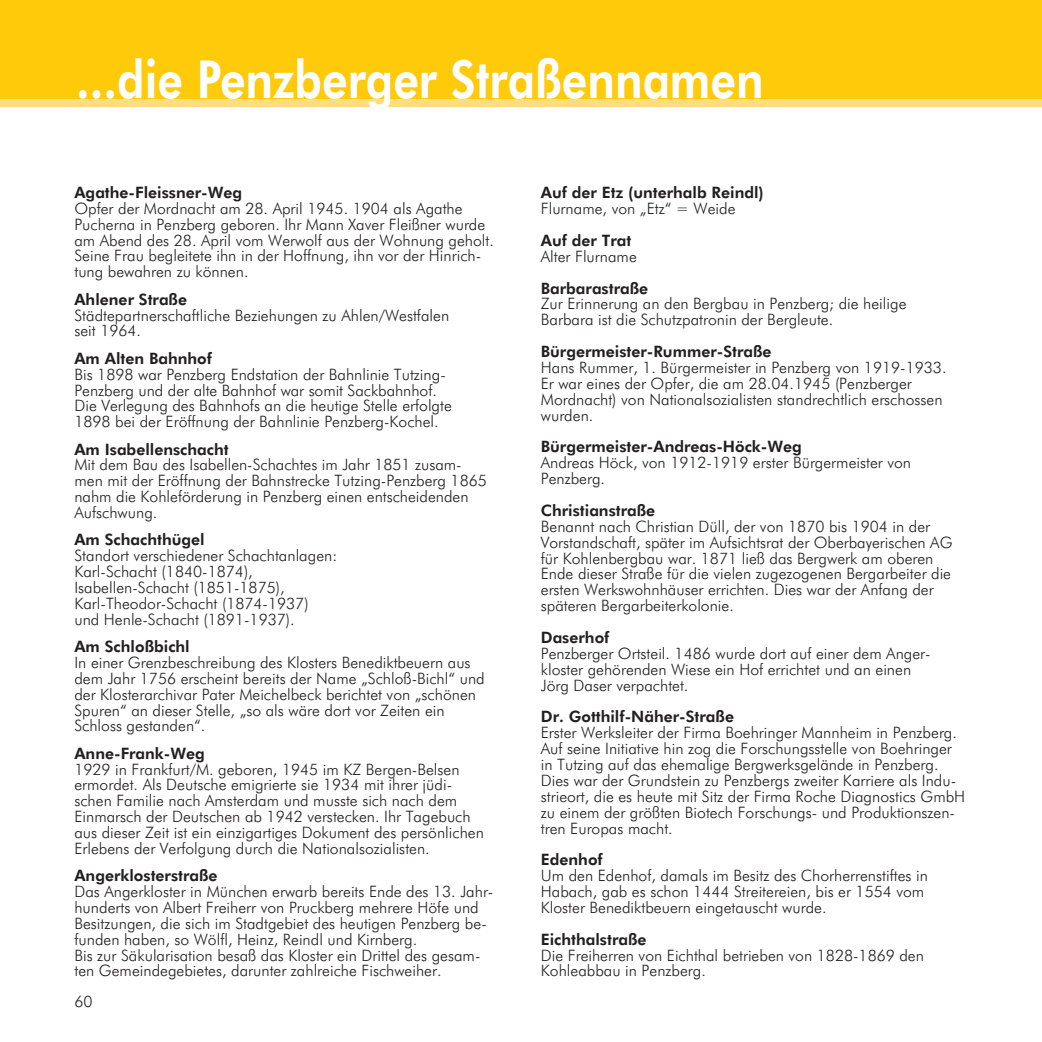
<style>
.page{position:relative;width:1042px;height:1042px;background:#fff}
.page>*{position:absolute;margin:0;border:0;box-sizing:border-box;transform-origin:0 0}
.t1{font:800 52.5px "Futura BT";color:#fff;scale:.85 1}
.t2{font:300 15.75px/15.9px "Futura BT";color:#231f20}
.t3{font:800 15.75px "Futura BT";color:#231f20}
</style>
<div class="page">
<div style="left:0;top:0;width:1042px;height:101px;background:#feca0a"></div>
<div style="left:0;top:99px;width:1042px;height:8px;background:#ffdc7e"></div>
<h1 class="t1" style="left:76px;top:58px;width:810px">...die Penzberger Straßennamen</h1>
<p class="t3" style="left:74px;top:186px;width:169px">Agathe-Fleissner-Weg</p>
<p class="t2" style="left:74px;top:202px;width:421px">Opfer der Mordnacht am 28. April 1945. 1904 als Agathe Pucherna in Penzberg geboren. Ihr Mann Xaver Fleißner wurde am Abend des 28. April vom Werwolf aus der Wohnung geholt.<br>Seine Frau begleitete ihn in der Hoffnung, ihn vor der Hinrich&shy;tung bewahren zu können.</p>
<p class="t3" style="left:74px;top:293px;width:114px">Ahlener Straße</p>
<p class="t2" style="left:74px;top:308px;width:376px">Städtepartnerschaftliche Beziehungen zu Ahlen/Westfalen seit 1964.</p>
<p class="t3" style="left:74px;top:352px;width:139px">Am Alten Bahnhof</p>
<p class="t2" style="left:74px;top:367px;width:379px">Bis 1898 war Penzberg Endstation der Bahnlinie Tutzing-Penzberg und der alte Bahnhof war somit Sackbahnhof.<br>Die Verlegung des Bahnhofs an die heutige Stelle erfolgte 1898 bei der Eröffnung der Bahnlinie Penzberg-Kochel.</p>
<p class="t3" style="left:74px;top:443px;width:156px">Am Isabellenschacht</p>
<p class="t2" style="left:74px;top:458px;width:414px">Mit dem Bau des Isabellen-Schachtes im Jahr 1851 zusam&shy;men mit der Eröffnung der Bahnstrecke Tutzing-Penzberg 1865 nahm die Kohleförderung in Penzberg einen entscheidenden Aufschwung.</p>
<p class="t3" style="left:74px;top:533px;width:132px">Am Schachthügel</p>
<p class="t2" style="left:74px;top:549px;width:264px">Standort verschiedener Schachtanlagen:<br>Karl-Schacht (1840-1874), Isabellen-Schacht (1851-1875), Karl-Theodor-Schacht (1874-1937) und Henle-Schacht (1891-1937).</p>
<p class="t3" style="left:74px;top:640px;width:117px">Am Schloßbichl</p>
<p class="t2" style="left:74px;top:656px;width:412px">In einer Grenzbeschreibung des Klosters Benediktbeuern aus dem Jahr 1756 erscheint bereits der Name „Schloß-Bichl“ und der Klosterarchivar Pater Meichelbeck berichtet von „schönen Spuren“ an dieser Stelle, „so als wäre dort vor Zeiten ein Schloss gestanden“.</p>
<p class="t3" style="left:74px;top:747px;width:132px">Anne-Frank-Weg</p>
<p class="t2" style="left:74px;top:762px;width:411px">1929 in Frankfurt/M. geboren, 1945 im KZ Bergen-Belsen ermordet. Als Deutsche emigrierte sie 1934 mit ihrer jüdi&shy;schen Familie nach Amsterdam und musste sich nach dem Einmarsch der Deutschen ab 1942 verstecken. Ihr Tagebuch aus dieser Zeit ist ein einzigartiges Dokument des persönlichen Erlebens der Verfolgung durch die Nationalsozialisten.</p>
<p class="t3" style="left:74px;top:869px;width:145px">Angerklosterstraße</p>
<p class="t2" style="left:74px;top:885px;width:420px">Das Angerkloster in München erwarb bereits Ende des 13. Jahr&shy;hunderts von Albert Freiherr von Pruckberg mehrere Höfe und Besitzungen, die sich im Stadtgebiet des heutigen Penzberg be&shy;funden haben, so Wölfl, Heinz, Reindl und Kirnberg.<br>Bis zur Säkularisation besaß das Kloster ein Drittel des gesam&shy;ten Gemeindegebietes, darunter zahlreiche Fischweiher.</p>
<p class="t2" style="left:74px;top:994px;width:20px">60</p>
<p class="t3" style="left:541px;top:186px;width:225px">Auf der Etz (unterhalb Reindl)</p>
<p class="t2" style="left:541px;top:202px;width:196px">Flurname, von „Etz“ = Weide</p>
<p class="t3" style="left:541px;top:234px;width:92px">Auf der Trat</p>
<p class="t2" style="left:541px;top:250px;width:98px">Alter Flurname</p>
<p class="t3" style="left:541px;top:282px;width:109px">Barbarastraße</p>
<p class="t2" style="left:541px;top:297px;width:367px">Zur Erinnerung an den Bergbau in Penzberg; die heilige<br>Barbara ist die Schutzpatronin der Bergleute.</p>
<p class="t3" style="left:541px;top:345px;width:232px">Bürgermeister-Rummer-Straße</p>
<p class="t2" style="left:541px;top:361px;width:407px">Hans Rummer, 1. Bürgermeister in Penzberg von 1919-1933.<br>Er war eines der Opfer, die am 28.04.1945 (Penzberger Mordnacht) von Nationalsozialisten standrechtlich erschossen wurden.</p>
<p class="t3" style="left:541px;top:440px;width:263px">Bürgermeister-Andreas-Höck-Weg</p>
<p class="t2" style="left:541px;top:456px;width:372px">Andreas Höck, von 1912-1919 erster Bürgermeister von<br>Penzberg.</p>
<p class="t3" style="left:541px;top:504px;width:116px">Christianstraße</p>
<p class="t2" style="left:541px;top:519px;width:413px">Benannt nach Christian Düll, der von 1870 bis 1904 in der Vorstandschaft, später im Aufsichtsrat der Oberbayerischen AG für Kohlenbergbau war. 1871 ließ das Bergwerk am oberen Ende dieser Straße für die vielen zugezogenen Bergarbeiter die ersten Werkswohnhäuser errichten. Dies war der Anfang der späteren Bergarbeiterkolonie.</p>
<p class="t3" style="left:541px;top:631px;width:70px">Daserhof</p>
<p class="t2" style="left:541px;top:646px;width:391px">Penzberger Ortsteil. 1486 wurde dort auf einer dem Anger&shy;kloster gehörenden Wiese ein Hof errichtet und an einen<br>Jörg Daser verpachtet.</p>
<p class="t3" style="left:541px;top:710px;width:195px">Dr. Gotthilf-Näher-Straße</p>
<p class="t2" style="left:541px;top:726px;width:426px">Erster Werksleiter der Firma Boehringer Mannheim in Penzberg.<br>Auf seine Initiative hin zog die Forschungsstelle von Boehringer in Tutzing auf das ehemalige Bergwerksgelände in Penzberg.<br>Dies war der Grundstein zu Penzbergs zweiter Karriere als Indu&shy;strieort, die es heute mit Sitz der Firma Roche Diagnostics GmbH zu einem der größten Biotech Forschungs- und Produktionszen&shy;tren Europas macht.</p>
<p class="t3" style="left:541px;top:853px;width:63px">Edenhof</p>
<p class="t2" style="left:541px;top:869px;width:388px">Um den Edenhof, damals im Besitz des Chorherrenstiftes in<br>Habach, gab es schon 1444 Streitereien, bis er 1554 vom<br>Kloster Benediktbeuern eingetauscht wurde.</p>
<p class="t3" style="left:541px;top:933px;width:107px">Eichthalstraße</p>
<p class="t2" style="left:541px;top:948px;width:385px">Die Freiherren von Eichthal betrieben von 1828-1869 den<br>Kohleabbau in Penzberg.</p>
</div>
